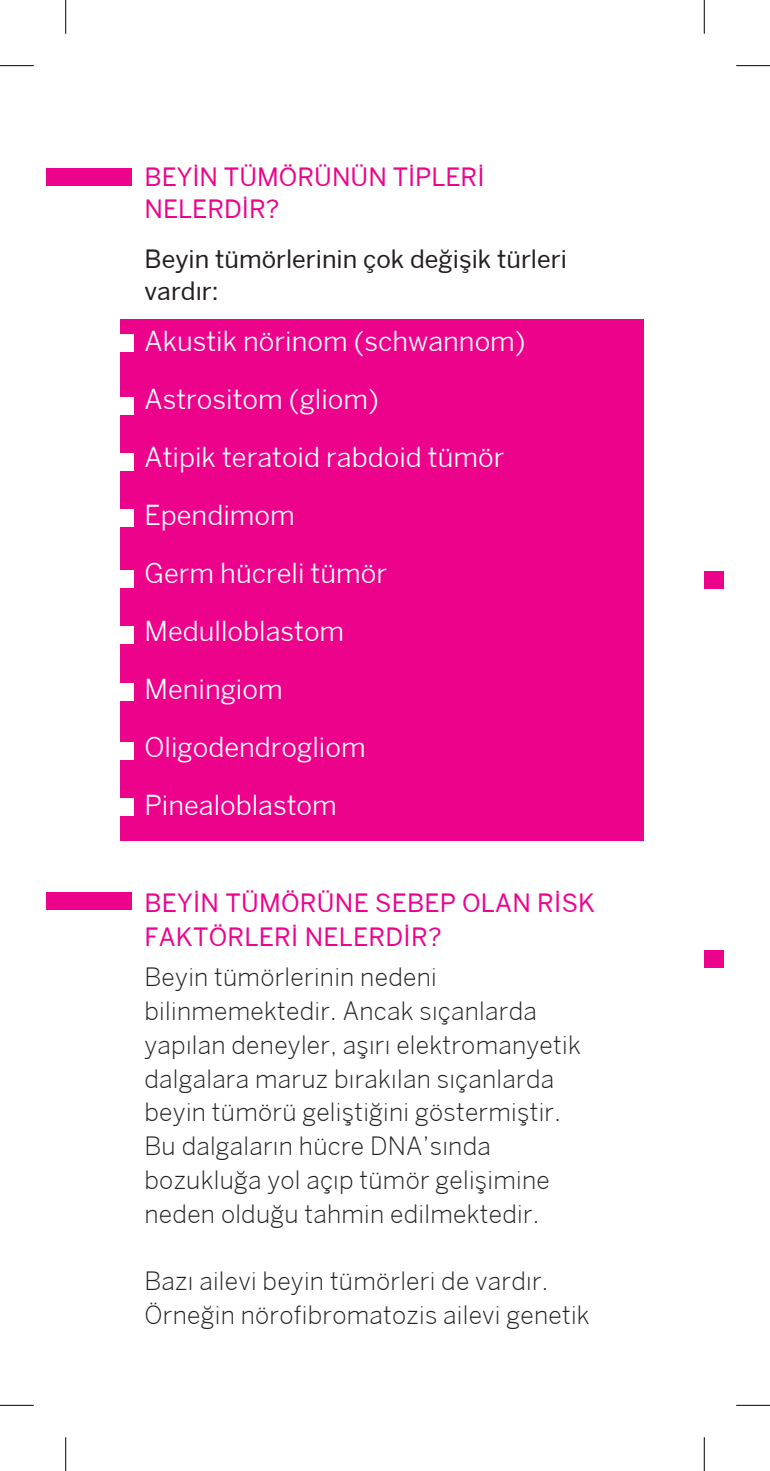
<style>
.page{position:relative;width:770px;height:1471px;background:#fff}
.page>*{position:absolute;margin:0;border:0;box-sizing:border-box;transform-origin:0 0}
.t1{font:27px/57.8px "Benton Sans";color:#fff}
.t2{font:300 24.75px/33.8px "Benton Sans";letter-spacing:.01em;color:#231f20}
.t3{font:24.75px/33.8px "Benton Sans";letter-spacing:.01em;color:#ed028c}
.t4{font:24.75px/31.5px "Benton Sans";color:#231f20}
</style>
<div class="page">
<div style="left:120px;top:320px;width:523px;height:521px;background:#ed028c"></div>
<div style="left:47px;top:169px;width:85px;height:17px;background:#ed028c"></div>
<div style="left:47px;top:893px;width:85px;height:17px;background:#ed028c"></div>
<div style="left:703px;top:572px;width:20px;height:17px;background:#ed028c"></div>
<div style="left:703px;top:951px;width:20px;height:17px;background:#ed028c"></div>
<div style="left:92px;top:335px;width:42px;height:17px;background:#fff"></div>
<div style="left:92px;top:397px;width:42px;height:18px;background:#fff"></div>
<div style="left:92px;top:453px;width:42px;height:17px;background:#fff"></div>
<div style="left:92px;top:509px;width:42px;height:17px;background:#fff"></div>
<div style="left:92px;top:570px;width:42px;height:17px;background:#fff"></div>
<div style="left:92px;top:626px;width:42px;height:18px;background:#fff"></div>
<div style="left:92px;top:683px;width:42px;height:18px;background:#fff"></div>
<div style="left:92px;top:742px;width:42px;height:17px;background:#fff"></div>
<div style="left:92px;top:798px;width:42px;height:18px;background:#fff"></div>
<hr style="left:0;top:65px;width:34px;height:1px;background:#000">
<hr style="left:735px;top:65px;width:34px;height:1px;background:#000">
<hr style="left:0;top:1405px;width:34px;height:1px;background:#000">
<hr style="left:735px;top:1405px;width:34px;height:1px;background:#000">
<hr style="left:65px;top:0;width:1px;height:34px;background:#000">
<hr style="left:65px;top:1437px;width:1px;height:34px;background:#000">
<hr style="left:703px;top:0;width:1px;height:34px;background:#000">
<hr style="left:703px;top:1437px;width:1px;height:34px;background:#000">
<p class="t3" style="left:144px;top:161px;width:341px;line-height:31.5px">BEYİN TÜMÖRÜNÜN TİPLERİ<br>NELERDİR?</p>
<p class="t4" style="left:144px;top:243px;width:423px">Beyin tümörlerinin çok değişik türleri vardır:</p>
<p class="t1" style="left:144px;top:312px;width:382px">Akustik nörinom (schwannom)<br>Astrositom (gliom)<br>Atipik teratoid rabdoid tümör<br>Ependimom<br>Germ hücreli tümör<br>Medulloblastom<br>Meningiom<br>Oligodendrogliom<br>Pinealoblastom</p>
<p class="t3" style="left:144px;top:886px;width:451px">BEYİN TÜMÖRÜNE SEBEP OLAN RİSK<br>FAKTÖRLERİ NELERDİR?</p>
<p class="t2" style="left:144px;top:960px;width:437px">Beyin tümörlerinin nedeni bilinmemektedir. Ancak sıçanlarda yapılan deneyler, aşırı elektromanyetik dalgalara maruz bırakılan sıçanlarda beyin tümörü geliştiğini göstermiştir.<br>Bu dalgaların hücre DNA’sında bozukluğa yol açıp tümör gelişimine neden olduğu tahmin edilmektedir.</p>
<p class="t2" style="left:144px;top:1264px;width:446px">Bazı ailevi beyin tümörleri de vardır.<br>Örneğin nörofibromatozis ailevi genetik</p>
</div>
